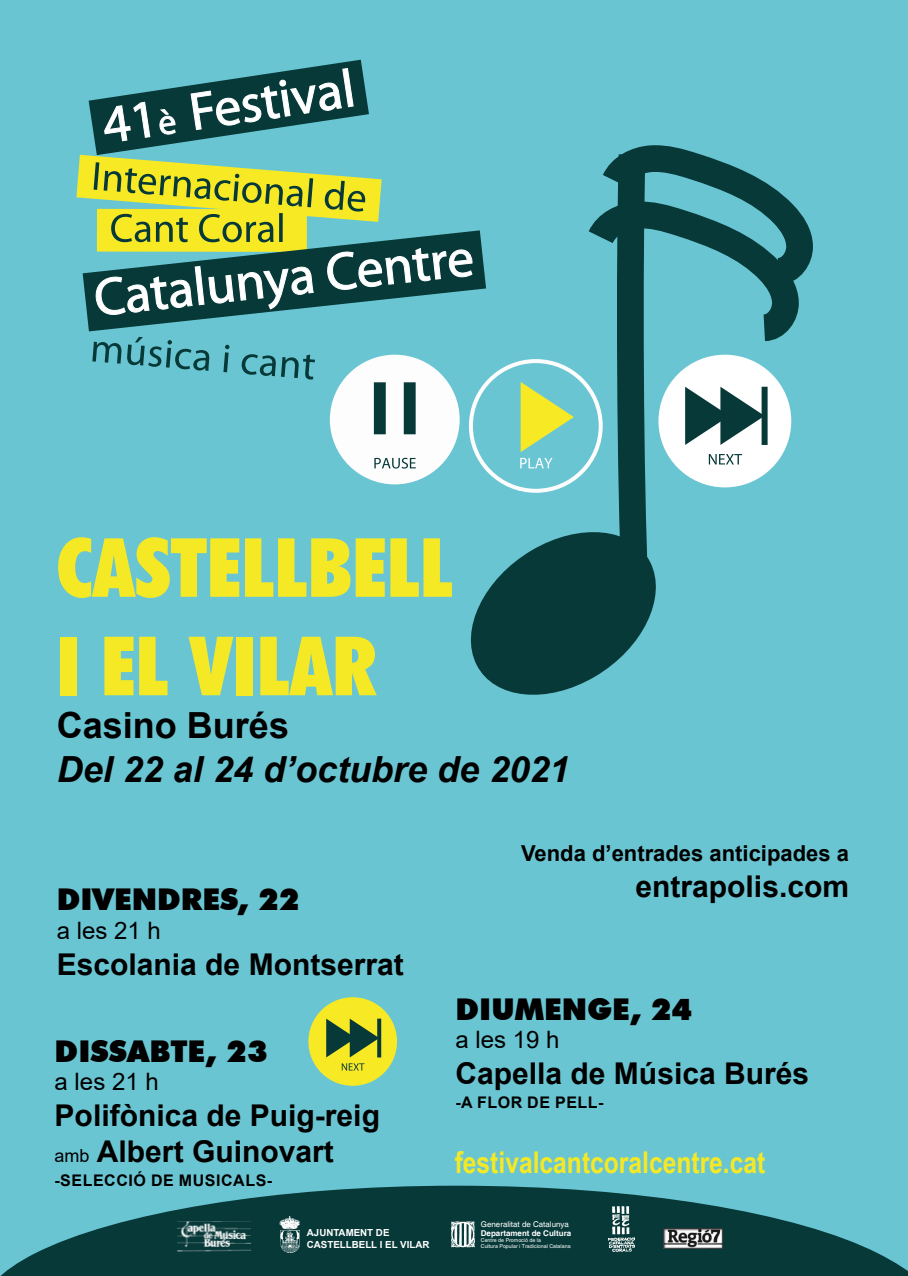
<style>
.page{position:relative;width:908px;height:1276px;background:#fff}
.page>*{position:absolute;margin:0;border:0;box-sizing:border-box;transform-origin:0 0}
.t1{font:900 condensed 82px/98.4px "Futura BT";color:#f5e925}
.t2{font:italic 700 36px "Arial";color:#000}
.t3{font:700 36px "Arial";color:#000}
.t4{font:700 30px/36px "Arial";color:#000}
.t5{font:900 30px "Futura BT";color:#000}
.t6{font:700 30px "Arial Narrow";color:#f5e925}
.t7{font:24px "Arial";color:#000}
.t8{font:700 22px "Arial";color:#000}
.t9{font:700 16px "Arial";letter-spacing:.035em;color:#000}
.t10{font:700 9.7px/11.7px "Arial";color:#fff}
.t11{font:8px "Helvetica";color:#fff}
.t12{font:700 8px "Helvetica";color:#fff}
.t13{font:5.3px/6.4px "Helvetica";color:#fff}
.s1{font-weight:400;font-size:18px}
</style>
<div class="page">
<div style="left:0;top:0;width:907px;height:1276px;background:#6ac5d2"></div>
<svg style="left:0;top:1185px;width:907px;height:91px;fill:#073938"></svg>
<div style="left:308px;top:997px;width:89px;height:88px;background:#f8e925;border-radius:50%"></div>
<svg style="left:341px;top:1063px;width:23px;height:7px"></svg>
<svg style="left:326px;top:1018px;width:51px;height:39px"></svg>
<svg style="left:377px;top:1018px;width:4px;height:39px"></svg>
<svg style="left:76px;top:60px;width:737px;height:635px"></svg>
<img style="left:278px;top:1215px;width:23px;height:39px">
<img style="left:177px;top:1220px;width:74px;height:31px">
<img style="left:663px;top:1228px;width:59px;height:20px">
<img style="left:449px;top:1221px;width:27px;height:27px">
<img style="left:608px;top:1206px;width:26px;height:45px">
<h1 class="t1" style="left:57px;top:518px;width:398px">CASTELLBELL<br>I EL VILAR</h1>
<p class="t3" style="left:57px;top:700px;width:234px">Casino Burés</p>
<p class="t2" style="left:57px;top:745px;width:514px">Del 22 al 24 d’octubre de 2021</p>
<p class="t5" style="left:57px;top:881px;width:244px">DIVENDRES, 22</p>
<p class="t7" style="left:57px;top:914px;width:106px">a les 21 h</p>
<p class="t4" style="left:57px;top:947px;width:348px">Escolania de Montserrat</p>
<p class="t5" style="left:55px;top:1032px;width:214px">DISSABTE, 23</p>
<p class="t7" style="left:55px;top:1065px;width:106px">a les 21 h</p>
<p class="t4" style="left:55px;top:1098px;width:327px">Polifònica de Puig-reig <span class="s1">amb</span> Albert Guinovart</p>
<p class="t9" style="left:55px;top:1169px;width:219px">-SELECCIÓ DE MUSICALS-</p>
<p class="t10" style="left:307px;top:1227px;width:124px">AJUNTAMENT DE<br>CASTELLBELL I EL VILAR</p>
<p class="t8" style="left:521px;top:838px;width:329px">Venda d’entrades anticipades a</p>
<p class="t4" style="left:635px;top:869px;width:215px">entrapolis.com</p>
<p class="t5" style="left:455px;top:990px;width:238px">DIUMENGE, 24</p>
<p class="t7" style="left:455px;top:1023px;width:106px">a les 19 h</p>
<p class="t4" style="left:455px;top:1056px;width:355px">Capella de Música Burés</p>
<p class="t9" style="left:455px;top:1091px;width:149px">-A FLOR DE PELL-</p>
<p class="t6" style="left:454px;top:1139px;width:312px">festivalcantcoralcentre.cat</p>
<p class="t11" style="left:480px;top:1219px;width:90px">Generalitat de Catalunya</p>
<p class="t12" style="left:480px;top:1228px;width:92px">Departament de Cultura</p>
<p class="t13" style="left:480px;top:1237px;width:91px">Centre de Promoció de la<br>Cultura Popular i Tradicional Catalana</p>
</div>
